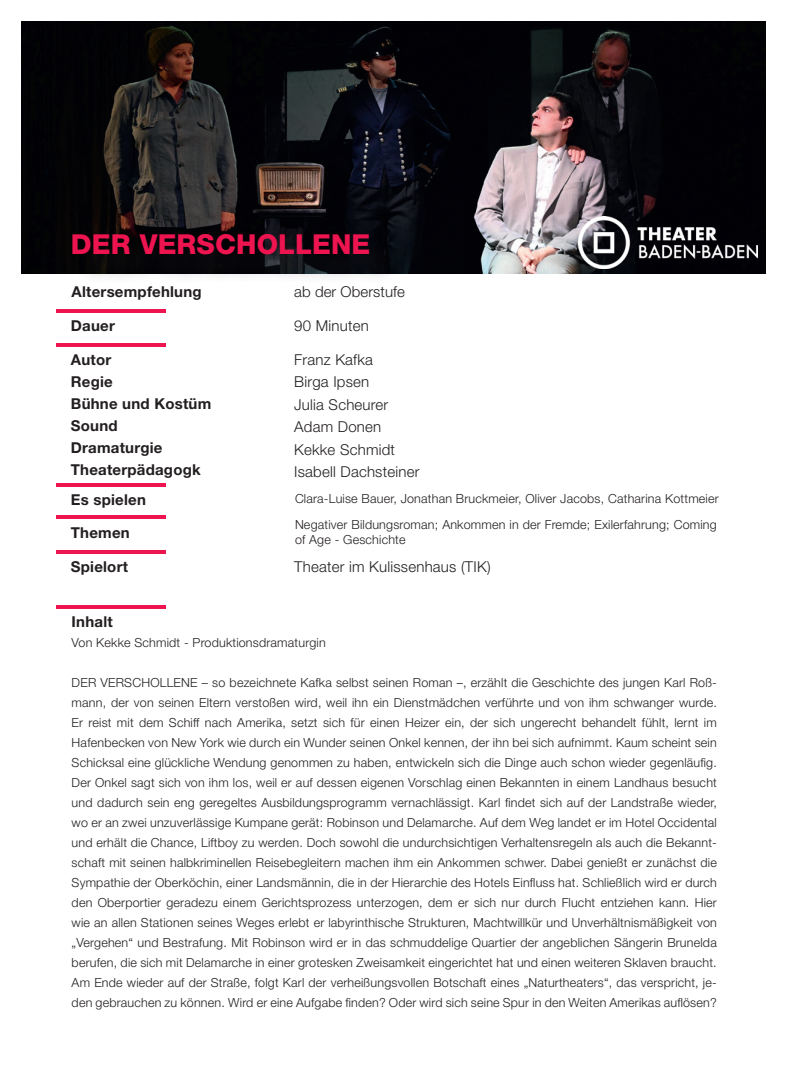
<style>
.page{position:relative;width:787px;height:1092px;background:#fff}
.page>*{position:absolute;margin:0;border:0;box-sizing:border-box;transform-origin:0 0}
.t1{font:800 27.5px "Helvetica Neue LT Std";letter-spacing:.005em;color:#ed1450}
.t2{font:300 15px "Helvetica Neue LT Std";letter-spacing:.015em;color:#231f20}
.t3{font:700 15px "Helvetica Neue LT Std";letter-spacing:.015em;color:#231f20}
.t4{font:300 12.5px/20px "Helvetica Neue LT Std";letter-spacing:.015em;color:#231f20;text-align:justify}
</style>
<div class="page">
<img style="left:21px;top:21px;width:744px;height:253px">
<div style="left:76px;top:237px;width:323px;height:47px;background:#231f20;opacity:.31"></div>
<hr style="left:57px;top:309px;width:109px;height:4px;background:#ed1450">
<svg style="left:57px;top:343px;width:109px;height:3px"></svg>
<hr style="left:57px;top:483px;width:109px;height:4px;background:#ed1450">
<hr style="left:57px;top:550px;width:109px;height:3px;background:#ed1450">
<hr style="left:57px;top:515px;width:109px;height:4px;background:#ed1450">
<hr style="left:57px;top:605px;width:109px;height:4px;background:#ed1450">
<img style="left:578px;top:217px;width:179px;height:51px">
<p class="t1" style="left:71px;top:227px;width:301px">DER VERSCHOLLENE</p>
<p class="t3" style="left:72px;top:282px;width:131px">Altersempfehlung</p>
<p class="t3" style="left:71px;top:316px;width:45px">Dauer</p>
<p class="t3" style="left:71px;top:350px;width:42px">Autor</p>
<p class="t3" style="left:71px;top:372px;width:43px">Regie</p>
<p class="t3" style="left:71px;top:394px;width:142px">Bühne und Kostüm</p>
<p class="t3" style="left:71px;top:416px;width:48px">Sound</p>
<p class="t3" style="left:71px;top:438px;width:93px">Dramaturgie</p>
<p class="t3" style="left:71px;top:460px;width:131px">Theaterpädagogk</p>
<p class="t3" style="left:71px;top:490px;width:77px">Es spielen</p>
<p class="t2" style="left:294px;top:282px;width:112px">ab der Oberstufe</p>
<p class="t2" style="left:294px;top:316px;width:76px">90 Minuten</p>
<p class="t2" style="left:294px;top:350px;width:80px">Franz Kafka</p>
<p class="t2" style="left:294px;top:372px;width:77px">Birga Ipsen</p>
<p class="t2" style="left:294px;top:395px;width:96px">Julia Scheurer</p>
<p class="t2" style="left:294px;top:417px;width:89px">Adam Donen</p>
<p class="t2" style="left:294px;top:440px;width:102px">Kekke Schmidt</p>
<p class="t2" style="left:294px;top:462px;width:127px">Isabell Dachsteiner</p>
<p class="t4" style="left:295px;top:488px;width:425px">Clara-Luise Bauer, Jonathan Bruckmeier, Oliver Jacobs, Catharina Kottmeier</p>
<p class="t4" style="left:295px;top:516px;width:423px;line-height:15px">Negativer Bildungsroman; Ankommen in der Fremde; Exilerfahrung; Coming of Age - Geschichte</p>
<p class="t3" style="left:71px;top:523px;width:60px">Themen</p>
<p class="t3" style="left:71px;top:557px;width:59px">Spielort</p>
<p class="t2" style="left:294px;top:557px;width:198px">Theater im Kulissenhaus (TIK)</p>
<p class="t3" style="left:72px;top:612px;width:43px">Inhalt</p>
<p class="t4" style="left:72px;top:632px;width:256px">Von Kekke Schmidt - Produktionsdramaturgin</p>
<p class="t4" style="left:72px;top:672px;width:646px">DER VERSCHOLLENE – so bezeichnete Kafka selbst seinen Roman –, erzählt die Geschichte des jungen Karl Roß&shy;mann, der von seinen Eltern verstoßen wird, weil ihn ein Dienstmädchen verführte und von ihm schwanger wurde.<br>Er reist mit dem Schiff nach Amerika, setzt sich für einen Heizer ein, der sich ungerecht behandelt fühlt, lernt im Hafenbecken von New York wie durch ein Wunder seinen Onkel kennen, der ihn bei sich aufnimmt. Kaum scheint sein Schicksal eine glückliche Wendung genommen zu haben, entwickeln sich die Dinge auch schon wieder gegenläufig.<br>Der Onkel sagt sich von ihm los, weil er auf dessen eigenen Vorschlag einen Bekannten in einem Landhaus besucht und dadurch sein eng geregeltes Ausbildungsprogramm vernachlässigt. Karl findet sich auf der Landstraße wieder, wo er an zwei unzuverlässige Kumpane gerät: Robinson und Delamarche. Auf dem Weg landet er im Hotel Occidental und erhält die Chance, Liftboy zu werden. Doch sowohl die undurchsichtigen Verhaltensregeln als auch die Bekannt&shy;schaft mit seinen halbkriminellen Reisebegleitern machen ihm ein Ankommen schwer. Dabei genießt er zunächst die Sympathie der Oberköchin, einer Landsmännin, die in der Hierarchie des Hotels Einfluss hat. Schließlich wird er durch den Oberportier geradezu einem Gerichtsprozess unterzogen, dem er sich nur durch Flucht entziehen kann. Hier wie an allen Stationen seines Weges erlebt er labyrinthische Strukturen, Machtwillkür und Unverhältnismäßigkeit von „Vergehen“ und Bestrafung. Mit Robinson wird er in das schmuddelige Quartier der angeblichen Sängerin Brunelda berufen, die sich mit Delamarche in einer grotesken Zweisamkeit eingerichtet hat und einen weiteren Sklaven braucht.<br>Am Ende wieder auf der Straße, folgt Karl der verheißungsvollen Botschaft eines „Naturtheaters“, das verspricht, je&shy;den gebrauchen zu können. Wird er eine Aufgabe finden? Oder wird sich seine Spur in den Weiten Amerikas auflösen?</p>
</div>
